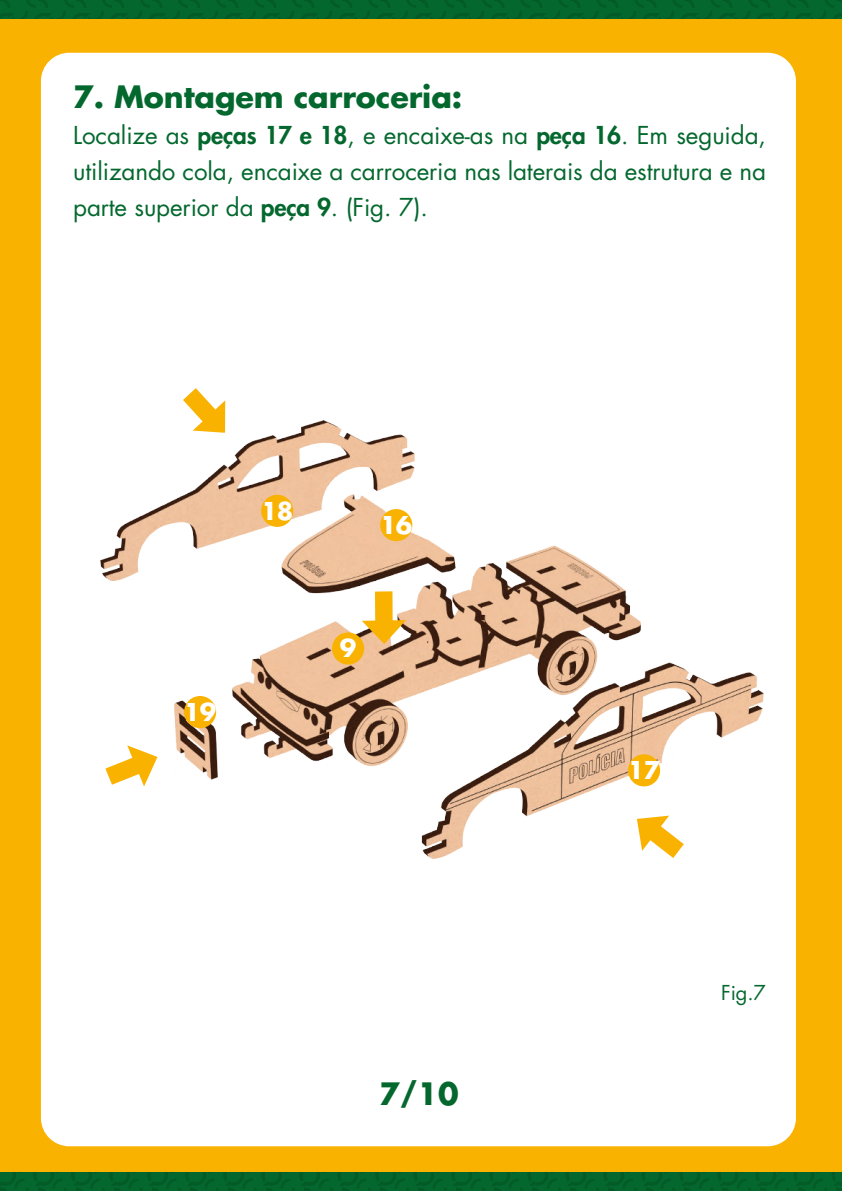
<style>
.page{position:relative;width:842px;height:1191px;background:#fab200}
.page>*{position:absolute;margin:0;border:0;box-sizing:border-box;transform-origin:0 0}
.t1{font:700 30px "Futura Std";letter-spacing:-.005em;color:#04682e}
.t2{font:24px/36px "Futura Std";letter-spacing:-.005em;color:#04682e;text-align:justify}
.t3{font:700 23.8px "Futura Std";letter-spacing:-.025em;color:#fff}
.t4{font:20px "Futura Std";color:#04682e}
.s1{font-weight:800}
</style>
<div class="page">
<div style="left:0;top:1172px;width:842px;height:19px;background:#04682e"></div>
<div style="left:0;top:0;width:842px;height:18px;background:#04682e"></div>
<div style="left:41px;top:53px;width:755px;height:1093px;background:#fff;border-radius:28px"></div>
<img style="left:100px;top:420px;width:664px;height:438px">
<div style="left:332px;top:632px;width:32px;height:32px;background:#fab200;border-radius:50%"></div>
<div style="left:380px;top:509px;width:32px;height:32px;background:#fab200;border-radius:50%"></div>
<div style="left:628px;top:754px;width:32px;height:32px;background:#fab200;border-radius:50%"></div>
<div style="left:261px;top:495px;width:32px;height:32px;background:#fab200;border-radius:50%"></div>
<div style="left:184px;top:696px;width:32px;height:32px;background:#fab200;border-radius:50%"></div>
<svg style="left:637px;top:815px;width:47px;height:43px"></svg>
<svg style="left:183px;top:388px;width:42px;height:45px"></svg>
<svg style="left:362px;top:591px;width:44px;height:53px"></svg>
<svg style="left:105px;top:745px;width:52px;height:41px"></svg>
<p class="t1" style="left:73px;top:76px;width:391px">7. Montagem carroceria:</p>
<p class="t2" style="left:73px;top:117px;width:694px">Localize as <span class="s1">peças 17 e 18</span>, e encaixe-as na <span class="s1">peça 16</span>. Em seguida, utilizando cola, encaixe a carroceria nas laterais da estrutura e na parte superior da <span class="s1">peça 9</span>. (Fig. 7).</p>
<p class="t3" style="left:184px;top:696px;width:34px">19</p>
<p class="t3" style="left:261px;top:495px;width:34px">18</p>
<p class="t3" style="left:380px;top:509px;width:34px">16</p>
<p class="t3" style="left:340px;top:632px;width:18px">9</p>
<p class="t1" style="left:380px;top:1074px;width:81px">7/10</p>
<p class="t3" style="left:628px;top:754px;width:34px">17</p>
<p class="t4" style="left:721px;top:979px;width:46px">Fig.7</p>
</div>
